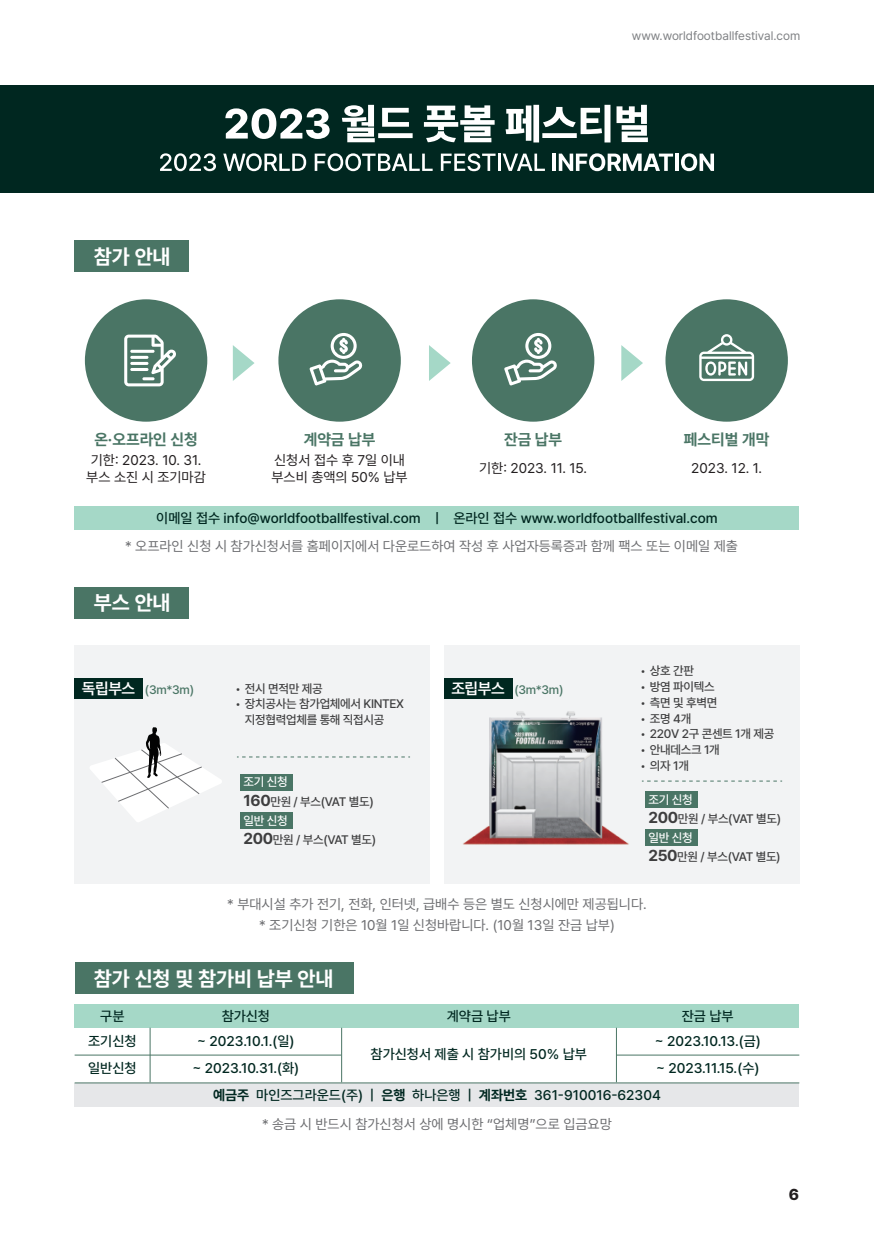
<style>
.page{position:relative;width:874px;height:1241px;background:#fff}
.page>*{position:absolute;margin:0;border:0;box-sizing:border-box;transform-origin:0 0}
.t1{font:700 20.82px "Pretendard";color:#fff}
.t2{font:700 15.75px "Pretendard";color:#4a7565}
.t3{font:800 15.75px "Pretendard";color:#231f20}
.t4{font:500 14px/25.7px "Pretendard";color:#002720;text-align:center}
.t5{font:14px/21px "Pretendard";color:#6c6d70;text-align:center}
.t6{font:14px/16.8px "Pretendard";color:#231f20;text-align:center}
.t7{font:500 12.25px/19.2px "Pretendard";letter-spacing:-.025em;color:#3e3e3f}
.t8{font:12.25px "Pretendard";color:#808285}
.t9{font:500 12.25px "Pretendard";letter-spacing:-.025em;color:#4a7565}
.s1{font-weight:600;font-size:15.75px;color:#fff}
.s2{color:#fff}
.s3{font-weight:700;font-size:15.75px}
.s4{font-weight:700}
</style>
<div class="page">
<div style="left:0;top:85px;width:873px;height:108px;background:#002720"></div>
<div style="left:75px;top:506px;width:723px;height:23px;background:#a5d8c7"></div>
<svg style="left:225px;top:108px;width:104px;height:31px"></svg>
<svg style="left:342px;top:105px;width:70px;height:37px"></svg>
<svg style="left:423px;top:105px;width:71px;height:37px"></svg>
<svg style="left:505px;top:105px;width:105px;height:37px"></svg>
<svg style="left:616px;top:105px;width:31px;height:37px"></svg>
<svg style="left:160px;top:153px;width:56px;height:18px"></svg>
<svg style="left:223px;top:153px;width:83px;height:18px"></svg>
<svg style="left:314px;top:153px;width:118px;height:18px"></svg>
<svg style="left:440px;top:153px;width:55px;height:18px"></svg>
<hr style="left:497px;top:154px;width:3px;height:17px;background:#fff">
<svg style="left:502px;top:154px;width:42px;height:17px"></svg>
<hr style="left:552px;top:154px;width:3px;height:17px;background:#fff">
<svg style="left:558px;top:153px;width:114px;height:18px"></svg>
<svg style="left:675px;top:154px;width:3px;height:17px"></svg>
<svg style="left:681px;top:153px;width:32px;height:18px"></svg>
<div style="left:85px;top:299px;width:122px;height:122px;background:#4a7565;border-radius:50%"></div>
<div style="left:75px;top:1083px;width:723px;height:23px;background:#e6e7e9"></div>
<div style="left:278px;top:299px;width:122px;height:122px;background:#4a7565;border-radius:50%"></div>
<div style="left:471px;top:299px;width:123px;height:122px;background:#4a7565;border-radius:50%"></div>
<div style="left:665px;top:299px;width:122px;height:122px;background:#4a7565;border-radius:50%"></div>
<div style="left:75px;top:241px;width:114px;height:31px;background:#4a7565"></div>
<div style="left:75px;top:587px;width:114px;height:31px;background:#4a7565"></div>
<div style="left:75px;top:961px;width:278px;height:31px;background:#4a7565"></div>
<svg style="left:233px;top:345px;width:21px;height:36px"></svg>
<svg style="left:429px;top:345px;width:21px;height:36px"></svg>
<svg style="left:621px;top:345px;width:21px;height:36px"></svg>
<div style="left:75px;top:645px;width:355px;height:238px;background:#f2f3f4"></div>
<div style="left:443px;top:645px;width:355px;height:238px;background:#f2f3f4"></div>
<div style="left:240px;top:773px;width:52px;height:17px;background:#4a7565"></div>
<div style="left:240px;top:811px;width:52px;height:17px;background:#4a7565"></div>
<svg style="left:237px;top:756px;width:173px;height:1px"></svg>
<div style="left:644px;top:791px;width:53px;height:16px;background:#4a7565"></div>
<div style="left:644px;top:829px;width:53px;height:16px;background:#4a7565"></div>
<svg style="left:642px;top:780px;width:139px;height:1px"></svg>
<svg style="left:90px;top:727px;width:132px;height:95px"></svg>
<div style="left:75px;top:1004px;width:723px;height:23px;background:#a5d8c7"></div>
<hr style="left:150px;top:1027px;width:1px;height:55px;background:#4a7565">
<hr style="left:341px;top:1027px;width:1px;height:55px;background:#4a7565">
<hr style="left:615px;top:1027px;width:1px;height:55px;background:#4a7565">
<hr style="left:75px;top:1054px;width:266px;height:1px;background:#4a7565">
<hr style="left:75px;top:1082px;width:723px;height:1px;background:#4a7565">
<hr style="left:616px;top:1054px;width:182px;height:1px;background:#4a7565">
<svg style="left:124px;top:334px;width:52px;height:52px"></svg>
<svg style="left:309px;top:333px;width:53px;height:52px"></svg>
<svg style="left:504px;top:333px;width:53px;height:52px"></svg>
<svg style="left:699px;top:334px;width:54px;height:47px"></svg>
<img style="left:463px;top:711px;width:165px;height:134px">
<div style="left:74px;top:678px;width:69px;height:20px;background:#002720"></div>
<div style="left:443px;top:678px;width:69px;height:20px;background:#002720"></div>
<h1 class="t1" style="left:94px;top:242px;width:78px">참가 안내</h1>
<p class="t8" style="left:631px;top:27px;width:170px">www.worldfootballfestival.com</p>
<p class="t2" style="left:94px;top:427px;width:105px">온·오프라인 신청</p>
<p class="t6" style="left:86px;top:451px;width:121px">기한: 2023. 10. 31. 부스 소진 시 조기마감</p>
<p class="t2" style="left:303px;top:427px;width:73px">계약금 납부</p>
<p class="t6" style="left:271px;top:451px;width:138px;text-align:left">신청서 접수 후 7일 이내 부스비 총액의 50% 납부</p>
<p class="t4" style="left:156px;top:505px;width:562px">이메일 접수 info@worldfootballfestival.com ￜ 온라인 접수 www.worldfootballfestival.com</p>
<p class="t2" style="left:504px;top:427px;width:60px">잔금 납부</p>
<p class="t6" style="left:479px;top:459px;width:109px">기한: 2023. 11. 15.</p>
<p class="t2" style="left:683px;top:427px;width:87px">페스티벌 개막</p>
<p class="t6" style="left:691px;top:459px;width:72px">2023. 12. 1.</p>
<p class="t5" style="left:125px;top:535px;width:614px">* 오프라인 신청 시 참가신청서를 홈페이지에서 다운로드하여 작성 후 사업자등록증과 함께 팩스 또는 이메일 제출</p>
<h1 class="t1" style="left:94px;top:587px;width:78px">부스 안내</h1>
<p class="t9" style="left:82px;top:681px;width:113px"><span class="s1">독립부스</span> (3m*3m)</p>
<p class="t9" style="left:451px;top:681px;width:113px"><span class="s1">조립부스</span> (3m*3m)</p>
<p class="t7" style="left:235px;top:678px;width:89px">• 전시 면적만 제공</p>
<p class="t7" style="left:245px;top:695px;width:160px;line-height:15.8px;text-indent:-10px">• 장치공사는 참가업체에서 KINTEX 지정협력업체를 통해 직접시공</p>
<p class="t7" style="left:243px;top:771px;width:134px"><span class="s2">조기 신청<br></span><span class="s3">160</span>만원 / 부스(VAT 별도) <span class="s2">일반 신청<br></span><span class="s3">200</span>만원 / 부스(VAT 별도)</p>
<p class="t7" style="left:639px;top:661px;width:56px">• 상호 간판</p>
<p class="t7" style="left:639px;top:676px;width:76px">• 방염 파이텍스</p>
<p class="t7" style="left:639px;top:692px;width:79px">• 측면 및 후벽면</p>
<p class="t7" style="left:639px;top:708px;width:53px">• 조명 4개</p>
<p class="t7" style="left:639px;top:724px;width:136px">• 220V 2구 콘센트 1개 제공</p>
<p class="t7" style="left:639px;top:739px;width:81px">• 안내데스크 1개</p>
<p class="t7" style="left:639px;top:755px;width:50px">• 의자 1개</p>
<p class="t7" style="left:648px;top:789px;width:134px"><span class="s2">조기 신청<br></span><span class="s3">200</span>만원 / 부스(VAT 별도) <span class="s2">일반 신청<br></span><span class="s3">250</span>만원 / 부스(VAT 별도)</p>
<p class="t5" style="left:227px;top:892px;width:420px">* 부대시설 추가 전기, 전화, 인터넷, 급배수 등은 별도 신청시에만 제공됩니다. * 조기신청 기한은 10월 1일 신청바랍니다. (10월 13일 잔금 납부)</p>
<h1 class="t1" style="left:94px;top:962px;width:241px">참가 신청 및 참가비 납부 안내</h1>
<p class="t4" style="left:88px;top:1002px;width:50px">구분 조기신청 일반신청</p>
<p class="t4" style="left:192px;top:1002px;width:108px">참가신청<br>~ 2023.10.1.(일) ~ 2023.10.31.(화)</p>
<p class="t4" style="left:654px;top:1002px;width:108px">잔금 납부<br>~ 2023.10.13.(금) ~ 2023.11.15.(수)</p>
<p class="t4" style="left:446px;top:1002px;width:65px">계약금 납부</p>
<p class="t4" style="left:370px;top:1040px;width:218px">참가신청서 제출 시 참가비의 50% 납부</p>
<p class="t4" style="left:213px;top:1081px;width:449px"><span class="s4">예금주</span> 마인즈그라운드(주) | <span class="s4">은행</span> 하나은행 | <span class="s4">계좌번호</span> 361-910016-62304</p>
<p class="t5" style="left:262px;top:1112px;width:351px">* 송금 시 반드시 참가신청서 상에 명시한 “업체명”으로 입금요망</p>
<p class="t3" style="left:788px;top:1182px;width:12px">6</p>
</div>
